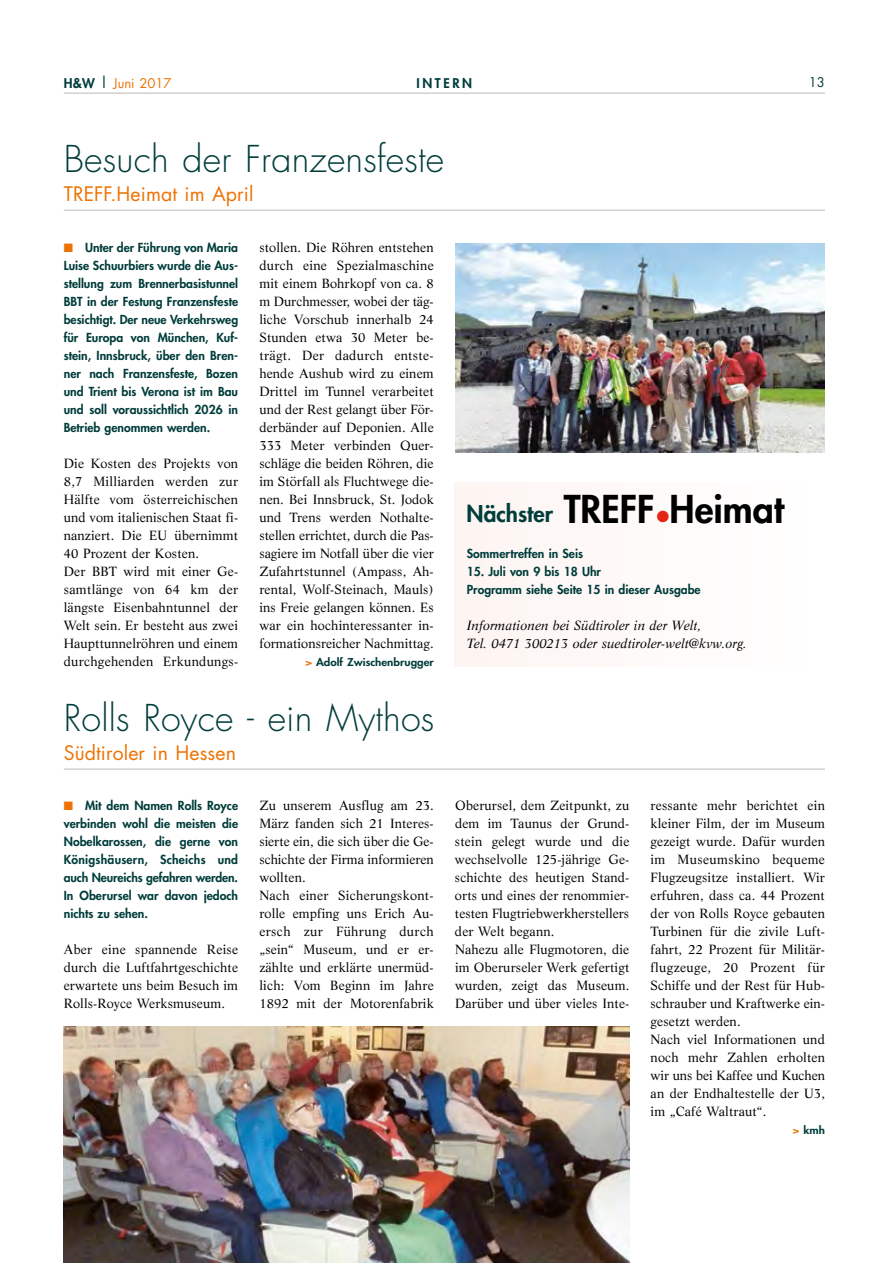
<style>
.page{position:relative;width:893px;height:1263px;background:#fff}
.page>*{position:absolute;margin:0;border:0;box-sizing:border-box;transform-origin:0 0}
.t1{font:800 37.35px "Futura";color:#000}
.t2{font:300 36px "Futura";letter-spacing:.005em;color:#003d3b}
.t3{font:800 22.5px "Futura";color:#003d3b}
.t4{font:19.5px "Futura";letter-spacing:.005em;color:#ee7203}
.t5{font:13.05px/18px "Life";letter-spacing:.01em;color:#000}
.t6{font:italic 13.05px/18px "Life LT Std";color:#000}
.t7{font:13.05px "Futura";color:#ee7203}
.t8{font:800 13.05px "Futura";letter-spacing:.2em;color:#003d3b}
.t9{font:13.05px "Futura";color:#003d3b}
.t10{font:800 12.15px/18px "Futura";color:#003d3b;text-align:justify}
.t11{font:800 10.5px "Futura";color:#003d3b;scale:1.1 1}
.s1{font-weight:800;color:#003d3b}
.s2{font-size:15px;color:#003d3b}
.s3{color:#ee7203}
</style>
<div class="page">
<hr style="left:64px;top:210px;width:761px;height:1px;background:#bdb9b3">
<img style="left:455px;top:244px;width:370px;height:208px">
<div style="left:455px;top:482px;width:369px;height:184px;background:#fefaf8"></div>
<hr style="left:64px;top:769px;width:761px;height:1px;background:#bdb9b3">
<img style="left:64px;top:1026px;width:565px;height:237px">
<hr style="left:64px;top:93px;width:761px;height:1px;background:#bdb9b3">
<p class="t7" style="left:64px;top:74px;width:109px"><span class="s1">H&amp;W</span> <span class="s2">|</span> Juni 2017</p>
<p class="t8" style="left:416px;top:74px;width:57px">INTERN</p>
<p class="t9" style="left:809px;top:73px;width:18px">13</p>
<h2 class="t2" style="left:64px;top:135px;width:382px">Besuch der Franzensfeste</h2>
<h3 class="t4" style="left:64px;top:181px;width:191px">TREFF.Heimat im April</h3>
<p class="t10" style="left:64px;top:238px;width:176px"><span class="s3">■</span> Unter der Führung von Maria Luise Schuurbiers wurde die Aus&shy;stellung zum Brennerbasistunnel BBT in der Festung Franzensfeste besichtigt. Der neue Verkehrsweg für Europa von München, Kuf&shy;stein, Innsbruck, über den Bren&shy;ner nach Franzensfeste, Bozen und Trient bis Verona ist im Bau und soll voraussichtlich 2026 in Betrieb genommen werden.</p>
<p class="t5" style="left:64px;top:454px;width:176px">Die Kosten des Projekts von<br>8,7 Milliarden werden zur<br>Hälfte vom österreichischen und vom italienischen Staat fi&shy;nanziert. Die EU übernimmt<br>40 Prozent der Kosten.<br>Der BBT wird mit einer Ge&shy;samtlänge von 64 km der längste Eisenbahntunnel der<br>Welt sein. Er besteht aus zwei<br>Haupttunnelröhren und einem durchgehenden Erkundungs-</p>
<p class="t5" style="left:259px;top:238px;width:176px;text-align:justify">stollen. Die Röhren entstehen durch eine Spezialmaschine mit einem Bohrkopf von ca. 8 m Durchmesser, wobei der täg&shy;liche Vorschub innerhalb 24<br>Stunden etwa 30 Meter be&shy;trägt. Der dadurch entste&shy;hende Aushub wird zu einem Drittel im Tunnel verarbeitet und der Rest gelangt über För&shy;derbänder auf Deponien. Alle 333 Meter verbinden Quer&shy;schläge die beiden Röhren, die im Störfall als Fluchtwege die&shy;nen. Bei Innsbruck, St. Jodok und Trens werden Nothalte&shy;stellen errichtet, durch die Pas&shy;sagiere im Notfall über die vier Zufahrtstunnel (Ampass, Ah&shy;rental, Wolf-Steinach, Mauls) ins Freie gelangen können. Es war ein hochinteressanter in&shy;formationsreicher Nachmittag.</p>
<p class="t11" style="left:305px;top:655px;width:118px"><span class="s3">&gt;</span> Adolf Zwischenbrugger</p>
<h1 class="t1" style="left:564px;top:484px;width:222px">TREFF<sub>•</sub>Heimat</h1>
<h3 class="t3" style="left:467px;top:499px;width:88px">Nächster</h3>
<p class="t10" style="left:467px;top:544px;width:118px">Sommertreffen in Seis</p>
<p class="t10" style="left:467px;top:562px;width:235px">15. Juli von 9 bis 18 Uhr<br>Programm siehe Seite 15 in dieser Ausgabe</p>
<p class="t6" style="left:467px;top:616px;width:281px">Informationen bei Südtiroler in der Welt,<br>Tel. 0471 300213 oder suedtiroler-welt@kvw.org.</p>
<h2 class="t2" style="left:64px;top:694px;width:372px">Rolls Royce - ein Mythos</h2>
<h3 class="t4" style="left:64px;top:740px;width:174px">Südtiroler in Hessen</h3>
<p class="t5" style="left:259px;top:796px;width:176px">Zu unserem Ausflug am 23.<br>März fanden sich 21 Interes&shy;sierte ein, die sich über die Ge&shy;schichte der Firma informieren wollten.<br>Nach einer Sicherungskont&shy;rolle empfing uns Erich Au&shy;ersch zur Führung durch „sein“ Museum, und er er&shy;zählte und erklärte unermüd&shy;lich: Vom Beginn im Jahre<br>1892 mit der Motorenfabrik</p>
<p class="t5" style="left:455px;top:796px;width:176px">Oberursel, dem Zeitpunkt, zu dem im Taunus der Grund&shy;stein gelegt wurde und die wechselvolle 125-jährige Ge&shy;schichte des heutigen Stand&shy;orts und eines der renommier&shy;testen Flugtriebwerkherstellers der Welt begann.<br>Nahezu alle Flugmotoren, die im Oberurseler Werk gefertigt wurden, zeigt das Museum.<br>Darüber und über vieles Inte-</p>
<p class="t5" style="left:651px;top:796px;width:176px">ressante mehr berichtet ein kleiner Film, der im Museum gezeigt wurde. Dafür wurden im Museumskino bequeme<br>Flugzeugsitze installiert. Wir erfuhren, dass ca. 44 Prozent der von Rolls Royce gebauten<br>Turbinen für die zivile Luft&shy;fahrt, 22 Prozent für Militär&shy;flugzeuge, 20 Prozent für<br>Schiffe und der Rest für Hub&shy;schrauber und Kraftwerke ein&shy;gesetzt werden.<br>Nach viel Informationen und noch mehr Zahlen erholten wir uns bei Kaffee und Kuchen an der Endhaltestelle der U3, im „Café Waltraut“.</p>
<p class="t11" style="left:793px;top:1123px;width:31px"><span class="s3">&gt;</span> kmh</p>
<p class="t10" style="left:64px;top:796px;width:176px"><span class="s3">■</span> Mit dem Namen Rolls Royce verbinden wohl die meisten die Nobelkarossen, die gerne von Königshäusern, Scheichs und auch Neureichs gefahren werden.<br>In Oberursel war davon jedoch nichts zu sehen.</p>
<p class="t5" style="left:64px;top:940px;width:176px;text-align:justify">Aber eine spannende Reise durch die Luftfahrtgeschichte erwartete uns beim Besuch im Rolls-Royce Werksmuseum.</p>
</div>
